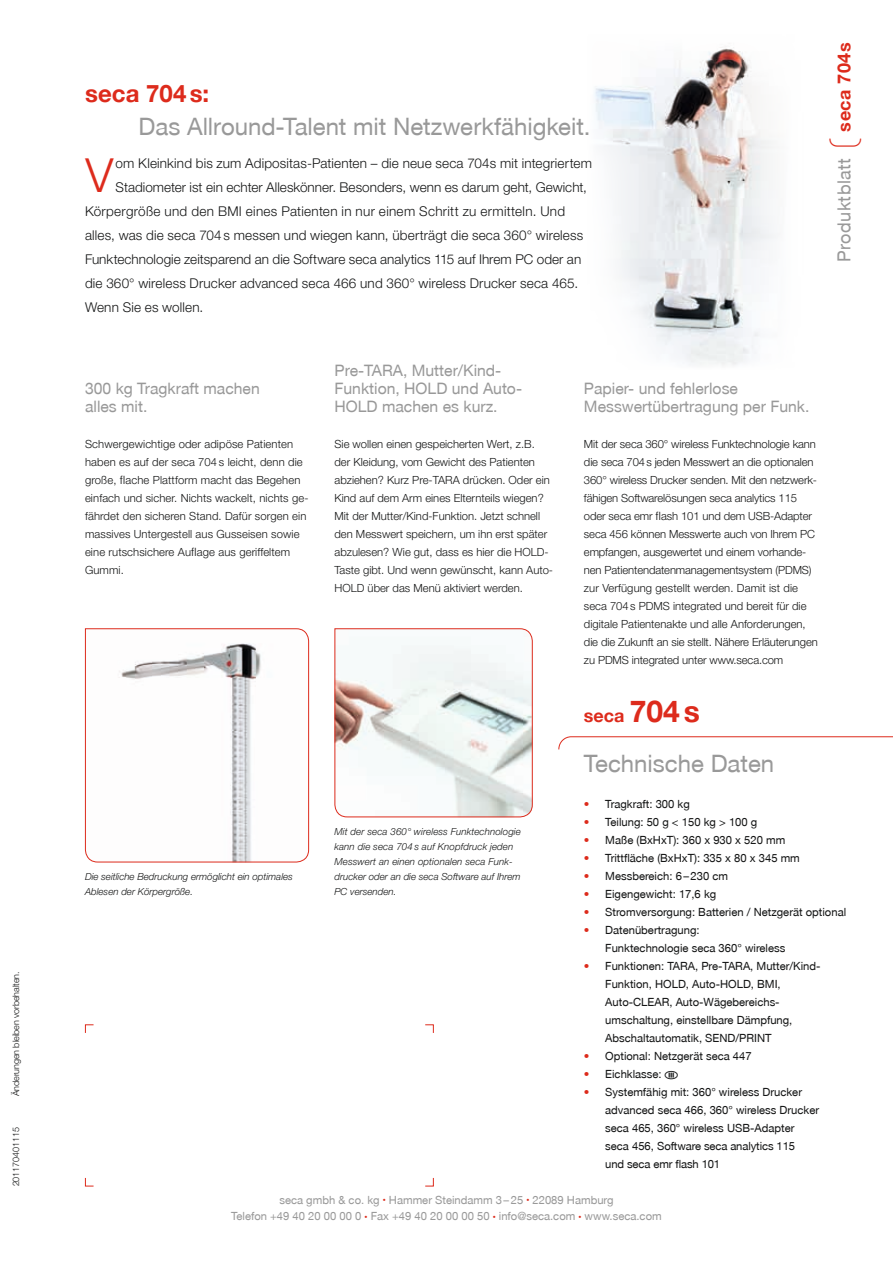
<style>
.page{position:relative;width:893px;height:1263px;background:#fff}
.page>*{position:absolute;margin:0;border:0;box-sizing:border-box;transform-origin:0 0}
.t1{font:300 47.1px "secaglobal";color:#dd2b1c}
.t2{font:24px "secaglobal";color:#999}
.t3{font:700 24px "secaglobal";letter-spacing:.005em;color:#dd2b1c}
.t4{font:700 18px "secaglobal";letter-spacing:.025em;color:#dd2b1c}
.t5{font:18px "secaglobal";letter-spacing:.025em;color:#999}
.t6{font:15.75px/18px "secaglobal";color:#999}
.t7{font:300 13.5px "secaglobal";letter-spacing:.01em;color:#151616}
.t8{font:300 11.25px/18px "secaglobal";color:#151616}
.t9{font:11.25px/18px "secaglobal";color:#151616}
.t10{font:11.25px/16.5px "secaglobal";color:#999;text-align:center}
.t11{font:italic 300 9.75px/15px "secaglobal";color:#151616}
.t12{font:300 9px "secaglobal";letter-spacing:-.01em;color:#151616}
.s1{font-size:30px}
.s2{color:#dd2b1c}
.s3{font-size:6px;color:#dd2b1c}
</style>
<div class="page">
<img style="left:594px;top:47px;width:182px;height:318px">
<svg style="left:558px;top:736px;width:335px;height:14px"></svg>
<svg style="left:85px;top:1024px;width:9px;height:9px"></svg>
<svg style="left:85px;top:1178px;width:9px;height:9px"></svg>
<svg style="left:425px;top:1178px;width:9px;height:9px"></svg>
<svg style="left:425px;top:1024px;width:9px;height:9px"></svg>
<svg style="left:85px;top:628px;width:224px;height:235px"></svg>
<svg style="left:334px;top:628px;width:199px;height:190px"></svg>
<p class="t12" style="left:11px;top:1096px;width:127px;rotate:-90deg">Änderungen bleiben vorbehalten.</p>
<p class="t12" style="left:11px;top:1186px;width:61px;rotate:-90deg">201170401115</p>
<h2 class="t3" style="left:85px;top:80px;width:126px">seca 704 s:</h2>
<h2 class="t2" style="left:139px;top:113px;width:453px">Das Allround-Talent mit Netzwerkfähigkeit.</h2>
<h1 class="t1" style="left:85px;top:148px;width:29px">V</h1>
<p class="t7" style="left:116px;top:155px;width:478px">om Kleinkind bis zum Adipositas-Patienten – die neue seca 704s mit integriertem</p>
<p class="t7" style="left:116px;top:179px;width:473px">Stadiometer ist ein echter Alleskönner. Besonders, wenn es darum geht, Gewicht,</p>
<p class="t7" style="left:85px;top:203px;width:482px">Körpergröße und den BMI eines Patienten in nur einem Schritt zu ermitteln. Und</p>
<p class="t7" style="left:85px;top:227px;width:500px">alles, was die seca 704s messen und wiegen kann, überträgt die seca 360° wireless</p>
<p class="t7" style="left:85px;top:251px;width:498px">Funktechnologie zeitsparend an die Software seca analytics 115 auf Ihrem PC oder an</p>
<p class="t7" style="left:85px;top:275px;width:495px">die 360° wireless Drucker advanced seca 466 und 360° wireless Drucker seca 465.</p>
<p class="t7" style="left:85px;top:299px;width:120px">Wenn Sie es wollen.</p>
<h3 class="t4" style="left:834px;top:131px;width:90px;rotate:-90deg">seca 704s</h3>
<h3 class="t5" style="left:834px;top:262px;width:105px;rotate:-90deg">Produktblatt</h3>
<h3 class="t6" style="left:85px;top:380px;width:176px">300 kg Tragkraft machen alles mit.</h3>
<p class="t8" style="left:85px;top:435px;width:225px">Schwergewichtige oder adipöse Patienten haben es auf der seca 704 s leicht, denn die große, flache Plattform macht das Begehen einfach und sicher. Nichts wackelt, nichts ge&shy;fährdet den sicheren Stand. Dafür sorgen ein massives Untergestell aus Gusseisen sowie eine rutschsichere Auflage aus geriffeltem Gummi.</p>
<h3 class="t6" style="left:334px;top:362px;width:189px">Pre-TARA, Mutter/Kind-<br>Funktion, HOLD und Auto-<br>HOLD machen es kurz.</h3>
<p class="t8" style="left:334px;top:435px;width:220px">Sie wollen einen gespeicherten Wert, z.B. der Kleidung, vom Gewicht des Patienten abziehen? Kurz Pre-TARA drücken. Oder ein Kind auf dem Arm eines Elternteils wiegen?<br>Mit der Mutter/Kind-Funktion. Jetzt schnell den Messwert speichern, um ihn erst später abzulesen? Wie gut, dass es hier die HOLD-Taste gibt. Und wenn gewünscht, kann Auto-HOLD über das Menü aktiviert werden.</p>
<h3 class="t6" style="left:584px;top:380px;width:227px">Papier- und fehlerlose<br>Messwertübertragung per Funk.</h3>
<p class="t8" style="left:584px;top:435px;width:235px">Mit der seca 360° wireless Funktechnologie kann die seca 704s jeden Messwert an die optionalen 360° wireless Drucker senden. Mit den netzwerk&shy;fähigen Softwarelösungen seca analytics 115 oder seca emr flash 101 und dem USB-Adapter seca 456 können Messwerte auch von Ihrem PC empfangen, ausgewertet und einem vorhande&shy;nen Patientendatenmanagementsystem (PDMS) zur Verfügung gestellt werden. Damit ist die seca 704s PDMS integrated und bereit für die digitale Patientenakte und alle Anforderungen, die die Zukunft an sie stellt. Nähere Erläuterungen zu PDMS integrated unter www.seca.com</p>
<p class="t11" style="left:85px;top:869px;width:209px">Die seitliche Bedruckung ermöglicht ein optimales<br>Ablesen der Körpergröße.</p>
<p class="t11" style="left:334px;top:824px;width:188px">Mit der seca 360° wireless Funktechnologie kann die seca 704 s auf Knopfdruck jeden Messwert an einen optionalen seca Funk&shy;drucker oder an die seca Software auf Ihrem PC versenden.</p>
<h3 class="t4" style="left:584px;top:705px;width:117px">seca <span class="s1">704 s</span></h3>
<h2 class="t2" style="left:584px;top:750px;width:192px">Technische Daten</h2>
<p class="t9" style="left:584px;top:795px;width:107px"><span class="s2">•</span> Tragkraft: 300 kg</p>
<p class="t9" style="left:584px;top:813px;width:175px"><span class="s2">•</span> Teilung: 50 g &lt; 150 kg &gt; 100 g</p>
<p class="t9" style="left:584px;top:831px;width:203px"><span class="s2">•</span> Maße (BxHxT): 360 x 930 x 520 mm</p>
<p class="t9" style="left:584px;top:849px;width:217px"><span class="s2">•</span> Trittfläche (BxHxT): 335 x 80 x 345 mm</p>
<p class="t9" style="left:584px;top:867px;width:146px"><span class="s2">•</span> Messbereich: 6 – 230 cm</p>
<p class="t9" style="left:584px;top:885px;width:134px"><span class="s2">•</span> Eigengewicht: 17,6 kg</p>
<p class="t9" style="left:584px;top:903px;width:264px"><span class="s2">•</span> Stromversorgung: Batterien / Netzgerät optional</p>
<p class="t9" style="left:605px;top:921px;width:182px;text-indent:-21px"><span class="s2">•</span> Datenübertragung:<br>Funktechnologie seca 360° wireless</p>
<p class="t9" style="left:605px;top:957px;width:217px;text-indent:-21px"><span class="s2">•</span> Funktionen: TARA, Pre-TARA, Mutter/Kind-Funktion, HOLD, Auto-HOLD, BMI, Auto-CLEAR, Auto-Wägebereichs&shy;umschaltung, einstellbare Dämpfung, Abschaltautomatik, SEND/PRINT</p>
<p class="t9" style="left:584px;top:1047px;width:169px"><span class="s2">•</span> Optional: Netzgerät seca 447</p>
<p class="t9" style="left:584px;top:1065px;width:79px"><span class="s2">•</span> Eichklasse:</p>
<p class="t9" style="left:605px;top:1083px;width:215px;text-indent:-21px"><span class="s2">•</span> Systemfähig mit: 360° wireless Drucker advanced seca 466, 360° wireless Drucker seca 465, 360° wireless USB-Adapter seca 456, Software seca analytics 115<br>und seca emr flash 101</p>
<p class="t10" style="left:231px;top:1192px;width:432px">seca gmbh &amp; co. kg <span class="s3">•</span> Hammer Steindamm 3 – 25 <span class="s3">•</span> 22089 Hamburg<br>Telefon +49 40 20 00 00 0 <span class="s3">•</span> Fax +49 40 20 00 00 50 <span class="s3">•</span> info@seca.com <span class="s3">•</span> www.seca.com</p>
</div>
